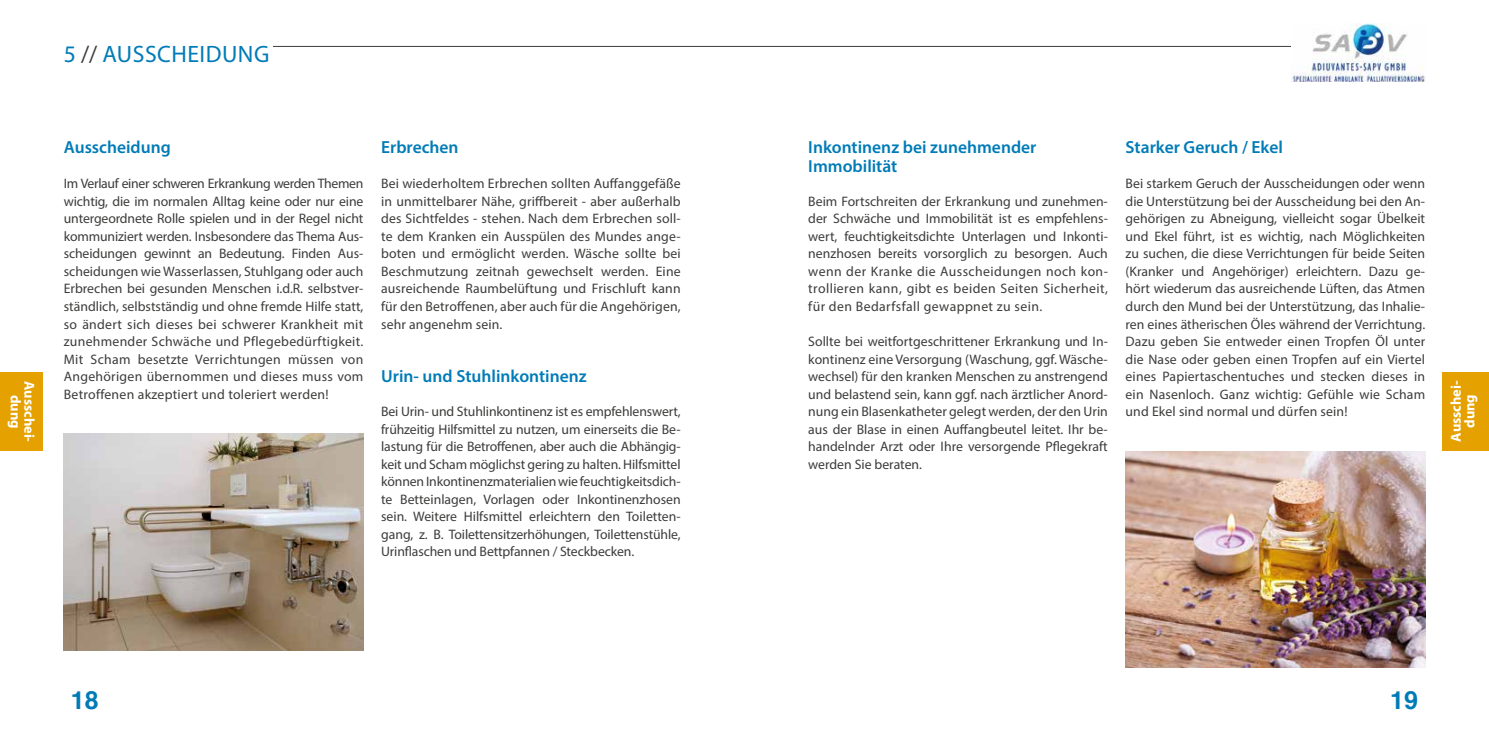
<style>
.page{position:relative;width:1489px;height:745px;background:#fff}
.page>*{position:absolute;margin:0;border:0;box-sizing:border-box;transform-origin:0 0}
.t1{font:700 25px "Helvetica";color:#007bb7}
.t2{font:23.75px "Myriad Pro";letter-spacing:.02em;color:#007bb7}
.t3{font:600 17.5px/18.8px "Myriad Pro";color:#007bb7}
.t4{font:700 14.38px/13.8px "Myriad Pro";color:#fff;text-align:center}
.t5{font:13.75px/17.5px "Myriad Pro";letter-spacing:.01em;color:#3c3c3b;text-align:justify}
.s1{color:#3c3c3b}
</style>
<div class="page">
<hr style="left:273px;top:46px;width:1027px;height:1px;background:#3c3c3b">
<img style="left:64px;top:433px;width:299px;height:217px">
<img style="left:1125px;top:451px;width:299px;height:216px">
<img style="left:1291px;top:23px;width:133px;height:58px">
<div style="left:0;top:372px;width:43px;height:78px;background:#e5a100"></div>
<div style="left:1442px;top:372px;width:46px;height:78px;background:#e5a100"></div>
<h2 class="t2" style="left:64px;top:39px;width:207px">5 <span class="s1">//</span> AUSSCHEIDUNG</h2>
<p class="t3" style="left:64px;top:137px;width:108px">Ausscheidung</p>
<p class="t5" style="left:64px;top:174px;width:301px">Im Verlauf einer schweren Erkrankung werden Themen wichtig, die im normalen Alltag keine oder nur eine untergeordnete Rolle spielen und in der Regel nicht kommuniziert werden. Insbesondere das Thema Aus&shy;scheidungen gewinnt an Bedeutung. Finden Aus&shy;scheidungen wie Wasserlassen, Stuhlgang oder auch Erbrechen bei gesunden Menschen i.d.R. selbstver&shy;ständlich, selbstständig und ohne fremde Hilfe statt, so ändert sich dieses bei schwerer Krankheit mit zunehmender Schwäche und Pflegebedürftigkeit.<br>Mit Scham besetzte Verrichtungen müssen von Angehörigen übernommen und dieses muss vom Betroffenen akzeptiert und toleriert werden!</p>
<p class="t3" style="left:381px;top:137px;width:79px">Erbrechen</p>
<p class="t5" style="left:381px;top:174px;width:301px">Bei wiederholtem Erbrechen sollten Auffanggefäße in unmittelbarer Nähe, griffbereit - aber außerhalb des Sichtfeldes - stehen. Nach dem Erbrechen soll&shy;te dem Kranken ein Ausspülen des Mundes ange&shy;boten und ermöglicht werden. Wäsche sollte bei Beschmutzung zeitnah gewechselt werden. Eine ausreichende Raumbelüftung und Frischluft kann für den Betroffenen, aber auch für die Angehörigen, sehr angenehm sein.</p>
<p class="t3" style="left:381px;top:366px;width:207px">Urin- und Stuhlinkontinenz</p>
<p class="t5" style="left:381px;top:402px;width:301px">Bei Urin- und Stuhlinkontinenz ist es empfehlenswert, frühzeitig Hilfsmittel zu nutzen, um einerseits die Be&shy;lastung für die Betroffenen, aber auch die Abhängig&shy;keit und Scham möglichst gering zu halten. Hilfsmittel können Inkontinenzmaterialien wie feuchtigkeitsdich&shy;te Betteinlagen, Vorlagen oder Inkontinenzhosen sein. Weitere Hilfsmittel erleichtern den Toiletten&shy;gang, z. B. Toilettensitzerhöhungen, Toilettenstühle, Urinflaschen und Bettpfannen / Steckbecken.</p>
<p class="t3" style="left:1125px;top:137px;width:159px">Starker Geruch / Ekel</p>
<p class="t5" style="left:1125px;top:174px;width:301px">Bei starkem Geruch der Ausscheidungen oder wenn die Unterstützung bei der Ausscheidung bei den An&shy;gehörigen zu Abneigung, vielleicht sogar Übelkeit und Ekel führt, ist es wichtig, nach Möglichkeiten zu suchen, die diese Verrichtungen für beide Seiten (Kranker und Angehöriger) erleichtern. Dazu ge&shy;hört wiederum das ausreichende Lüften, das Atmen durch den Mund bei der Unterstützung, das Inhalie&shy;ren eines ätherischen Öles während der Verrichtung.<br>Dazu geben Sie entweder einen Tropfen Öl unter die Nase oder geben einen Tropfen auf ein Viertel eines Papiertaschentuches und stecken dieses in ein Nasenloch. Ganz wichtig: Gefühle wie Scham und Ekel sind normal und dürfen sein!</p>
<p class="t3" style="left:808px;top:137px;width:230px">Inkontinenz bei zunehmender<br>Immobilität</p>
<p class="t5" style="left:808px;top:192px;width:301px">Beim Fortschreiten der Erkrankung und zunehmen&shy;der Schwäche und Immobilität ist es empfehlens&shy;wert, feuchtigkeitsdichte Unterlagen und Inkonti&shy;nenzhosen bereits vorsorglich zu besorgen. Auch wenn der Kranke die Ausscheidungen noch kon&shy;trollieren kann, gibt es beiden Seiten Sicherheit, für den Bedarfsfall gewappnet zu sein.</p>
<p class="t5" style="left:808px;top:332px;width:301px">Sollte bei weitfortgeschrittener Erkrankung und In&shy;kontinenz eine Versorgung (Waschung, ggf. Wäsche&shy;wechsel) für den kranken Menschen zu anstrengend und belastend sein, kann ggf. nach ärztlicher Anord&shy;nung ein Blasenkatheter gelegt werden, der den Urin aus der Blase in einen Auffangbeutel leitet. Ihr be&shy;handelnder Arzt oder Ihre versorgende Pflegekraft werden Sie beraten.</p>
<p class="t4" style="left:37px;top:380px;width:63px;rotate:90deg">Ausschei&shy;dung</p>
<p class="t4" style="left:1448px;top:441px;width:63px;rotate:-90deg">Ausschei&shy;dung</p>
<h1 class="t1" style="left:71px;top:679px;width:29px">18</h1>
<h1 class="t1" style="left:1390px;top:679px;width:29px">19</h1>
</div>
